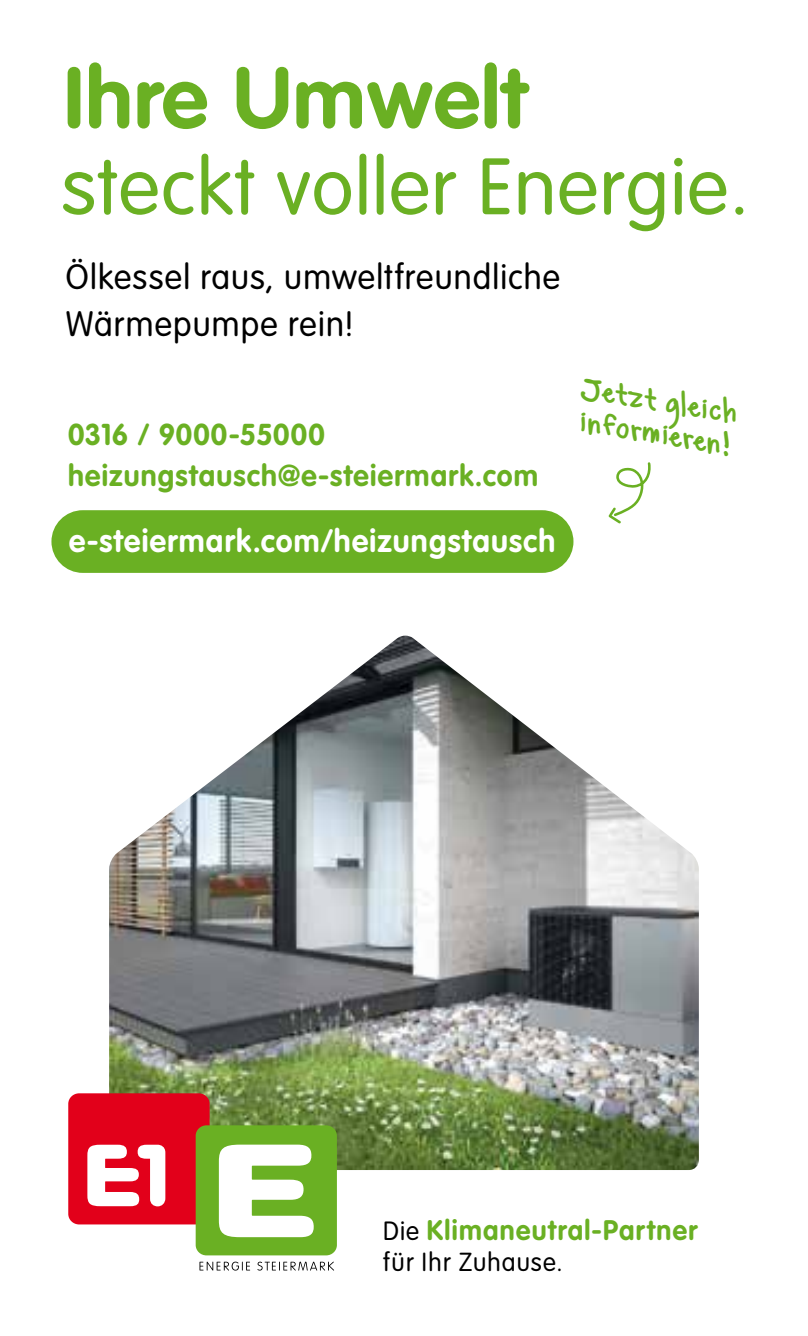
<style>
.page{position:relative;width:808px;height:1336px;background:#fff}
.page>*{position:absolute;margin:0;border:0;box-sizing:border-box;transform-origin:0 0}
.t1{font:700 85.2px "VAG Rounded Std";letter-spacing:.015em;color:#6ab023}
.t2{font:300 78.6px "VAG Rounded Std";letter-spacing:.015em;color:#6ab023}
.t3{font:36.3px/32.4px "Gregs Hand";color:#6ab023}
.t4{font:300 34.8px/46.8px "VAG Rounded Std";letter-spacing:.035em;color:#000;scale:.96 1}
.t5{font:700 31.5px "VAG Rounded Std";letter-spacing:.04em;color:#fff;scale:.96 1}
.t6{font:700 29.7px/40.8px "VAG Rounded Std";letter-spacing:.04em;color:#6ab023;scale:.96 1}
.t7{font:700 27.9px "VAG Rounded Std";letter-spacing:.05em;color:#6ab023;scale:.96 1}
.t8{font:300 25.8px "VAG Rounded Std";letter-spacing:.05em;color:#000;scale:.96 1}
.s1{font-weight:300;font-size:26.1px;color:#000}
</style>
<div class="page">
<img style="left:109px;top:635px;width:590px;height:534px">
<div style="left:68px;top:1093px;width:142px;height:131px;background:#e2001a;border-radius:11px"></div>
<svg style="left:87px;top:1144px;width:78px;height:62px"></svg>
<div style="left:196px;top:1125px;width:141px;height:130px;background:#6ab023;border-radius:11px"></div>
<svg style="left:219px;top:1144px;width:95px;height:92px"></svg>
<svg style="left:199px;top:1261px;width:51px;height:9px"></svg>
<svg style="left:257px;top:1261px;width:77px;height:9px"></svg>
<div style="left:51px;top:510px;width:522px;height:63px;background:#6ab023;border-radius:31px"></div>
<svg style="left:608px;top:462px;width:43px;height:62px"></svg>
<h1 class="t1" style="left:64px;top:48px;width:464px">Ihre Umwelt</h1>
<h2 class="t2" style="left:61px;top:142px;width:689px">steckt voller Energie.</h2>
<p class="t4" style="left:66px;top:254px;width:516px">Ölkessel raus, umweltfreundliche<br>Wärmepumpe rein!</p>
<p class="t6" style="left:68px;top:415px;width:491px">0316 / 9000-55000 heizungstausch@e-steiermark.com</p>
<p class="t5" style="left:69px;top:522px;width:508px">e-steiermark.com/heizungstausch</p>
<p class="t3" style="left:584px;top:369px;width:159px;rotate:9deg">Jetzt gleich informieren!</p>
<p class="t7" style="left:383px;top:1213px;width:329px"><span class="s1">Die</span> Klimaneutral-Partner</p>
<p class="t8" style="left:383px;top:1246px;width:189px">für Ihr Zuhause.</p>
</div>
